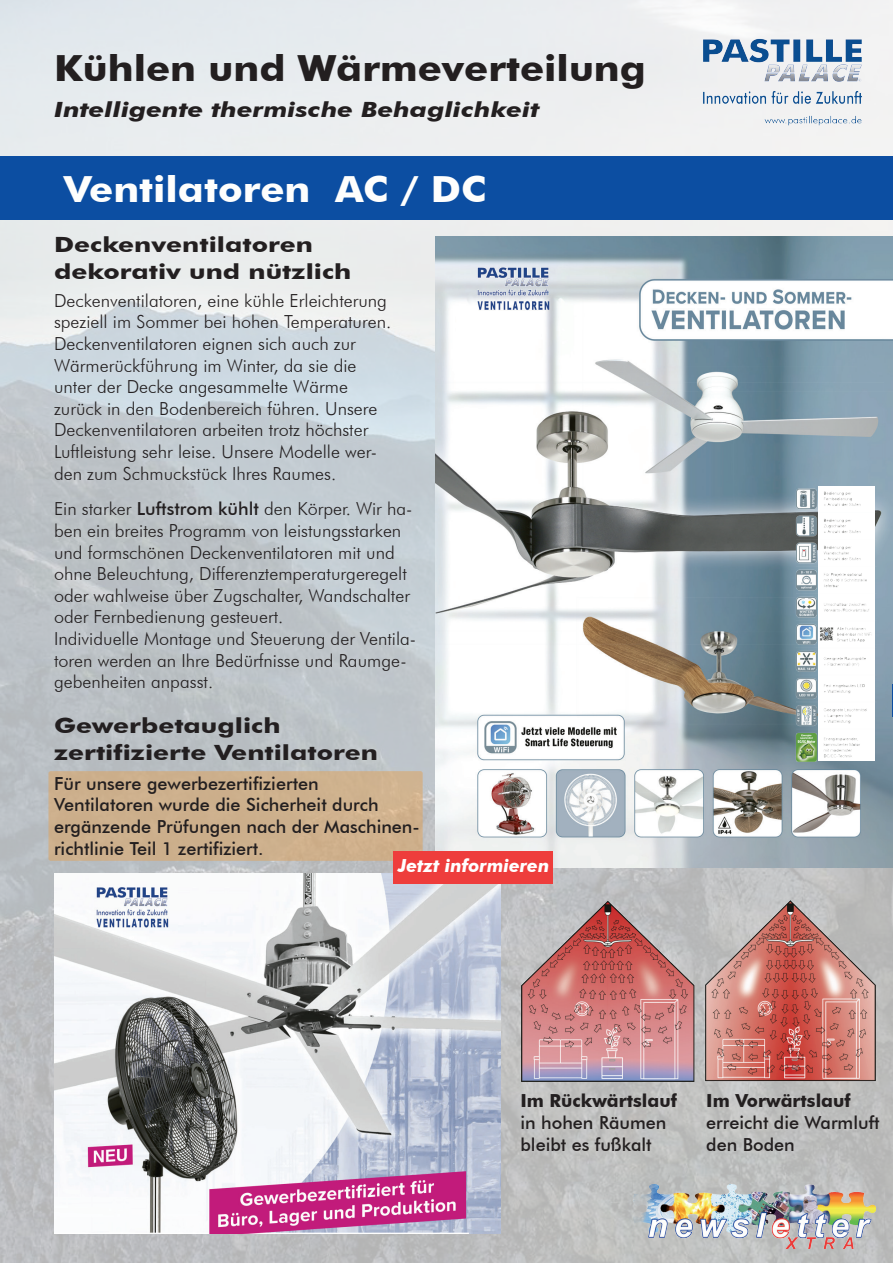
<style>
.page{position:relative;width:893px;height:1263px;background:#fff}
.page>*{position:absolute;margin:0;border:0;box-sizing:border-box;transform-origin:0 0}
.t1{font:700 36px "Futura BT";color:#231f20;scale:1.1 1}
.t2{font:700 36px "Futura BT";color:#fefefd;scale:1.1 1}
.t3{font:700 21px/27px "Futura BT";color:#231f20;scale:1.25 1}
.t4{font:italic 700 21px "Futura BT";color:#231f20;scale:1.25 1}
.t5{font:300 18px/21.6px "Futura BT";color:#231f20}
.t6{font:500 18px/21.6px "Futura BT";color:#231f20}
.t7{font:700 18px "Futura BT";color:#231f20}
.t8{font:italic 700 18px "Futura BT";color:#fff}
.s1{font-weight:500}
</style>
<div class="page">
<img style="left:0;top:0;width:893px;height:1263px">
<img style="left:634px;top:1184px;width:242px;height:64px">
<img style="left:697px;top:31px;width:171px;height:102px">
<div style="left:48px;top:771px;width:375px;height:90px;background:#cdb08c;border:3px solid #e2a156"></div>
<img style="left:436px;top:236px;width:457px;height:631px">
<div style="left:0;top:156px;width:893px;height:63px;background:#0c4ea2"></div>
<img style="left:54px;top:873px;width:446px;height:360px">
<img style="left:793px;top:486px;width:85px;height:276px">
<img style="left:521px;top:900px;width:355px;height:182px">
<hr style="left:892px;top:685px;width:1px;height:32px;background:#0c4ea2">
<div style="left:393px;top:851px;width:160px;height:32px;background:#ee3d3c"></div>
<h1 class="t1" style="left:54px;top:47px;width:540px">Kühlen und Wärmeverteilung</h1>
<p class="t4" style="left:54px;top:97px;width:390px">Intelligente thermische Behaglichkeit</p>
<h1 class="t2" style="left:64px;top:167px;width:385px">Ventilatoren AC / DC</h1>
<p class="t3" style="left:54px;top:231px;width:239px">Deckenventilatoren dekorativ und nützlich</p>
<p class="t5" style="left:54px;top:289px;width:339px">Deckenventilatoren, eine kühle Erleichterung speziell im Sommer bei hohen Temperaturen.<br>Deckenventilatoren eignen sich auch zur Wärmerückführung im Winter, da sie die unter der Decke angesammelte Wärme zurück in den Bodenbereich führen. Unsere Deckenventilatoren arbeiten trotz höchster Luftleistung sehr leise. Unsere Modelle wer&shy;den zum Schmuckstück Ihres Raumes.</p>
<p class="t5" style="left:54px;top:498px;width:364px">Ein starker <span class="s1">Luftstrom kühlt</span> den Körper. Wir ha&shy;ben ein breites Programm von leistungsstarken und formschönen Deckenventilatoren mit und ohne Beleuchtung, Differenztemperaturgeregelt oder wahlweise über Zugschalter, Wandschalter oder Fernbedienung gesteuert.<br>Individuelle Montage und Steuerung der Ventila&shy;toren werden an Ihre Bedürfnisse und Raumge&shy;gebenheiten anpasst.</p>
<p class="t3" style="left:54px;top:712px;width:261px">Gewerbetauglich zertifizierte Ventilatoren</p>
<p class="t6" style="left:54px;top:772px;width:367px">Für unsere gewerbezertifizierten Ventilatoren wurde die Sicherheit durch ergänzende Prüfungen nach der Maschinen&shy;richtlinie Teil 1 zertifiziert.</p>
<p class="t8" style="left:398px;top:855px;width:153px">Jetzt informieren</p>
<p class="t7" style="left:520px;top:1090px;width:158px">Im Rückwärtslauf</p>
<p class="t6" style="left:520px;top:1111px;width:147px">in hohen Räumen bleibt es fußkalt</p>
<p class="t7" style="left:706px;top:1090px;width:146px">Im Vorwärtslauf</p>
<p class="t6" style="left:706px;top:1111px;width:175px">erreicht die Warmluft den Boden</p>
</div>
